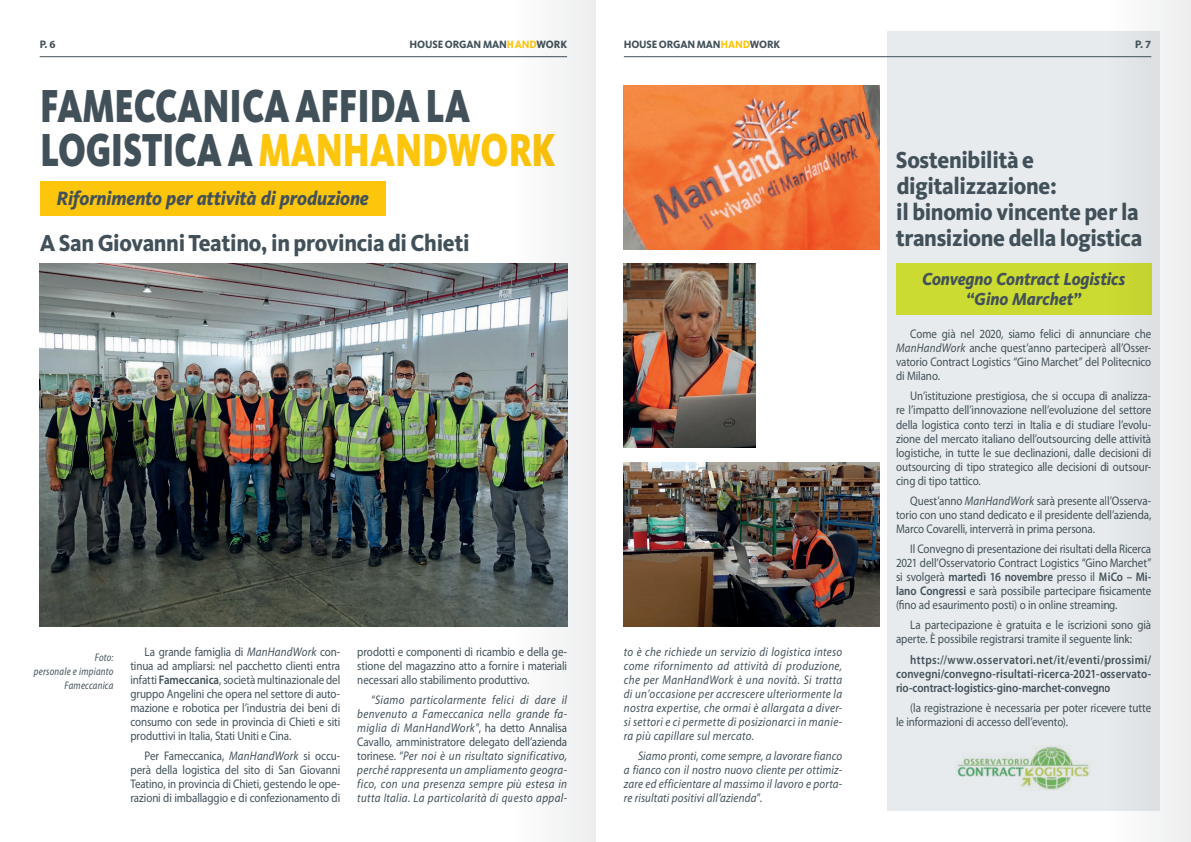
<style>
.page{position:relative;width:1191px;height:842px;background:#fff}
.page>*{position:absolute;margin:0;border:0;box-sizing:border-box;transform-origin:0 0}
.W21-03_titolo{font:900 48px/44px "Kievit OT";letter-spacing:-.005em;color:#425159;scale:.74 1}
.W21-03_sottotitolo{font:800 24px/26px "Kievit OT";letter-spacing:-.015em;color:#425159;scale:.94 1}
.t1{font:italic 800 20px "Kievit OT";letter-spacing:-.01em;color:#425159;scale:.94 1}
.t2{font:italic 800 18px/20px "Kievit OT";letter-spacing:-.005em;color:#425159;text-align:center;scale:.94 1}
.W21-03_testo{font:12.5px/14px "Myriad Pro";letter-spacing:-.01em;color:#425159;text-align:justify;scale:.88 1}
.W21-03_testo-2{font:italic 12.5px/14px "Myriad Pro";letter-spacing:.025em;color:#425159;text-align:justify;scale:.88 1}
.W21-03_testo-3{font:600 12.5px/14px "Myriad Pro";letter-spacing:-.005em;color:#425159;text-align:justify;scale:.88 1}
.t3{font:800 11px "Kievit OT";letter-spacing:-.015em;color:#425159;scale:.94 1}
.W21-03_dida{font:italic semi-condensed 11px/14px "Myriad Pro";letter-spacing:.02em;color:#425159;text-align:right;scale:.88 1}
.t4{font:700 11px "Myriad Pro";color:#425159}
.s1{color:#fec50d}
.s2{font-style:italic}
.s3{font-weight:600}
.s4{font-style:normal}
</style>
<div class="page">
<div style="left:887px;top:31px;width:272px;height:780px;background:#e7ebed"></div>
<img style="left:40px;top:264px;width:470px;height:362px">
<img style="left:624px;top:85px;width:255px;height:164px">
<img style="left:624px;top:264px;width:131px;height:184px">
<img style="left:624px;top:462px;width:255px;height:164px">
<div style="left:896px;top:264px;width:255px;height:51px;background:#ccdb32"></div>
<div style="left:40px;top:181px;width:346px;height:34px;background:#fec50d"></div>
<img style="left:957px;top:746px;width:133px;height:44px">
<hr style="left:40px;top:56px;width:527px;height:1px;background:#425159">
<hr style="left:624px;top:56px;width:527px;height:1px;background:#425159">
<svg style="left:510px;top:0;width:85px;height:842px"></svg>
<svg style="left:1106px;top:0;width:85px;height:842px"></svg>
<p class="t4" style="left:40px;top:37px;width:17px">P. 6</p>
<p class="t3" style="left:409px;top:38px;width:169px">HOUSE ORGAN MAN<span class="s1">HAND</span>WORK</p>
<p class="t3" style="left:624px;top:38px;width:168px">HOUSE ORGAN MAN<span class="s1">HAND</span>WORK</p>
<p class="t4" style="left:1135px;top:37px;width:17px">P. 7</p>
<p class="W21-03_titolo" style="left:40px;top:83px;width:698px">FAMECCANICA AFFIDA LA<br>LOGISTICA A <span class="s1">MANHANDWORK</span></p>
<p class="t1" style="left:56px;top:186px;width:334px">Rifornimento per attività di produzione</p>
<p class="W21-03_sottotitolo" style="left:40px;top:229px;width:459px">A San Giovanni Teatino, in provincia di Chieti</p>
<p class="W21-03_dida" style="left:34px;top:650px;width:92px">Foto:<br>personale e impianto<br>Fameccanica</p>
<p class="W21-03_testo" style="left:130px;top:645px;width:240px;text-indent:14px">La grande famiglia di <span class="s2">ManHandWork</span> con&shy;tinua ad ampliarsi: nel pacchetto clienti entra infatti <span class="s3">Fameccanica</span>, società multinazionale del gruppo Angelini che opera nel settore di auto&shy;mazione e robotica per l’industria dei beni di consumo con sede in provincia di Chieti e siti produttivi in Italia, Stati Uniti e Cina.</p>
<p class="W21-03_testo" style="left:130px;top:749px;width:240px;text-indent:14px">Per Fameccanica, <span class="s2">ManHandWork</span> si occu&shy;perà della logistica del sito di San Giovanni Teatino, in provincia di Chieti, gestendo le ope&shy;razioni di imballaggio e di confezionamento di</p>
<p class="W21-03_testo" style="left:357px;top:645px;width:240px">prodotti e componenti di ricambio e della ge&shy;stione del magazzino atto a fornire i materiali necessari allo stabilimento produttivo.</p>
<p class="W21-03_testo-2" style="left:357px;top:693px;width:240px;text-indent:14px"><span class="s4">“</span>Siamo particolarmente felici di dare il benvenuto a Fameccanica nella grande fa&shy;miglia di ManHandWork<span class="s4">”, ha detto Annalisa Cavallo, amministratore delegato dell’azienda torinese. “</span>Per noi è un risultato significativo, perché rappresenta un ampliamento geogra&shy;fico, con una presenza sempre più estesa in tutta Italia. La particolarità di questo appal-</p>
<p class="W21-03_testo-2" style="left:624px;top:645px;width:250px">to è che richiede un servizio di logistica inteso come rifornimento ad attività di produzione, che per ManHandWork è una novità. Si tratta di un’occasione per accrescere ulteriormente la nostra expertise, che ormai è allargata a diver&shy;si settori e ci permette di posizionarci in manie&shy;ra più capillare sul mercato.</p>
<p class="W21-03_testo-2" style="left:624px;top:749px;width:250px;text-indent:14px">Siamo pronti, come sempre, a lavorare fianco a fianco con il nostro nuovo cliente per ottimiz&shy;zare ed efficientare al massimo il lavoro e porta&shy;re risultati positivi all’azienda<span class="s4">”.</span></p>
<p class="W21-03_sottotitolo" style="left:896px;top:147px;width:173px">Sostenibilità e digitalizzazione:</p>
<p class="W21-03_sottotitolo" style="left:895px;top:199px;width:264px">il binomio vincente per la transizione della logistica</p>
<p class="t2" style="left:922px;top:269px;width:217px">Convegno Contract Logistics “Gino Marchet”</p>
<p class="W21-03_testo" style="left:896px;top:327px;width:291px;text-indent:14px">Come già nel 2020, siamo felici di annunciare che <span class="s2">ManHandWork</span> anche quest’anno parteciperà all’Osser&shy;vatorio Contract Logistics “Gino Marchet” del Politecnico di Milano.</p>
<p class="W21-03_testo" style="left:896px;top:389px;width:291px;text-indent:14px">Un’istituzione prestigiosa, che si occupa di analizza&shy;re l’impatto dell’innovazione nell’evoluzione del settore della logistica conto terzi in Italia e di studiare l’evolu&shy;zione del mercato italiano dell’outsourcing delle attività logistiche, in tutte le sue declinazioni, dalle decisioni di outsourcing di tipo strategico alle decisioni di outsour&shy;cing di tipo tattico.</p>
<p class="W21-03_testo" style="left:896px;top:493px;width:291px;text-indent:14px">Quest’anno <span class="s2">ManHandWork</span> sarà presente all’Osserva&shy;torio con uno stand dedicato e il presidente dell’azienda, Marco Covarelli, interverrà in prima persona.</p>
<p class="W21-03_testo" style="left:896px;top:542px;width:291px;text-indent:14px">Il Convegno di presentazione dei risultati della Ricerca 2021 dell’Osservatorio Contract Logistics “Gino Marchet” si svolgerà <span class="s3">martedì 16 novembre</span> presso il <span class="s3">MiCo – Mi&shy;lano Congressi</span> e sarà possibile partecipare fisicamente (fino ad esaurimento posti) o in online streaming.</p>
<p class="W21-03_testo" style="left:896px;top:618px;width:291px;text-indent:14px">La partecipazione è gratuita e le iscrizioni sono già aperte. È possibile registrarsi tramite il seguente link:</p>
<p class="W21-03_testo-3" style="left:896px;top:652px;width:291px;text-indent:14px">https://www.osservatori.net/it/eventi/prossimi/ convegni/convegno-risultati-ricerca-2021-osservato&shy;rio-contract-logistics-gino-marchet-convegno</p>
<p class="W21-03_testo" style="left:896px;top:700px;width:291px;text-indent:14px">(la registrazione è necessaria per poter ricevere tutte le informazioni di accesso dell’evento).</p>
</div>
